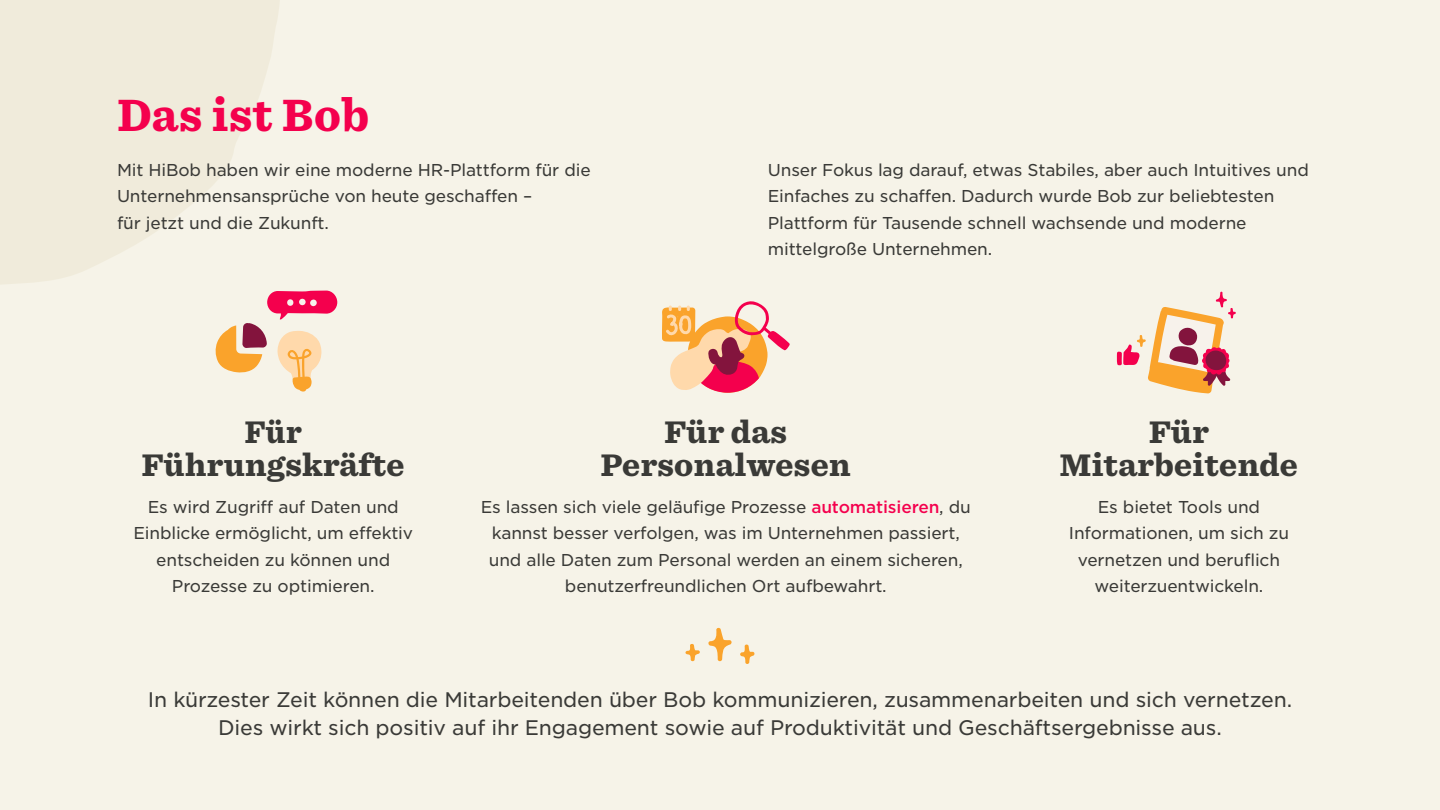
<style>
.page{position:relative;width:1440px;height:810px;background:#f6f3e8}
.page>*{position:absolute;margin:0;border:0;box-sizing:border-box;transform-origin:0 0}
.t1{font:900 43.5px "Sentinel S Sm";letter-spacing:-.005em;color:#f4004d;scale:.96 1}
.t2{font:900 30px/33px "Sentinel S Sm";letter-spacing:-.01em;color:#3a3a37;text-align:center}
.t3{font:900 30px/33px "Sentinel S Sm";letter-spacing:-.01em;color:#3a3a37;text-align:center;scale:.95 1}
.t4{font:20.25px/28.5px "Gotham S Sm";letter-spacing:-.01em;color:#3a3a37;text-align:center}
.t5{font:16.5px/26.2px "Gotham S Sm";letter-spacing:-.01em;color:#3a3a37;text-align:center}
.s1{font-weight:500;color:#f4004d}
</style>
<div class="page">
<svg style="left:0;top:0;width:280px;height:284px;fill:#f0ebdb"></svg>
<svg style="left:708px;top:627px;width:24px;height:34px"></svg>
<svg style="left:740px;top:644px;width:15px;height:20px"></svg>
<svg style="left:686px;top:644px;width:14px;height:17px"></svg>
<svg style="left:215px;top:291px;width:122px;height:101px"></svg>
<svg style="left:662px;top:301px;width:128px;height:92px"></svg>
<svg style="left:1117px;top:292px;width:119px;height:102px"></svg>
<h1 class="t1" style="left:117px;top:80px;width:265px">Das ist Bob</h1>
<p class="t5" style="left:117px;top:156px;width:475px;text-align:left">Mit HiBob haben wir eine moderne HR-Plattform für die<br>Unternehmensansprüche von heute geschaffen –<br>für jetzt und die Zukunft.</p>
<p class="t5" style="left:768px;top:156px;width:543px;text-align:left">Unser Fokus lag darauf, etwas Stabiles, aber auch Intuitives und Einfaches zu schaffen. Dadurch wurde Bob zur beliebtesten Plattform für Tausende schnell wachsende und moderne mittelgroße Unternehmen.</p>
<h2 class="t3" style="left:142px;top:415px;width:279px">Für<br>Führungskräfte</h2>
<p class="t5" style="left:133px;top:493px;width:281px">Es wird Zugriff auf Daten und<br>Einblicke ermöglicht, um effektiv entscheiden zu können und<br>Prozesse zu optimieren.</p>
<h2 class="t2" style="left:601px;top:415px;width:252px">Für das<br>Personalwesen</h2>
<p class="t5" style="left:481px;top:493px;width:491px">Es lassen sich viele geläufige Prozesse <span class="s1">automatisieren</span>, du kannst besser verfolgen, was im Unternehmen passiert, und alle Daten zum Personal werden an einem sicheren, benutzerfreundlichen Ort aufbewahrt.</p>
<h2 class="t2" style="left:1060px;top:415px;width:240px">Für<br>Mitarbeitende</h2>
<p class="t5" style="left:1069px;top:493px;width:222px">Es bietet Tools und<br>Informationen, um sich zu vernetzen und beruflich weiterzuentwickeln.</p>
<p class="t4" style="left:148px;top:685px;width:1146px">In kürzester Zeit können die Mitarbeitenden über Bob kommunizieren, zusammenarbeiten und sich vernetzen.<br>Dies wirkt sich positiv auf ihr Engagement sowie auf Produktivität und Geschäftsergebnisse aus.</p>
</div>
